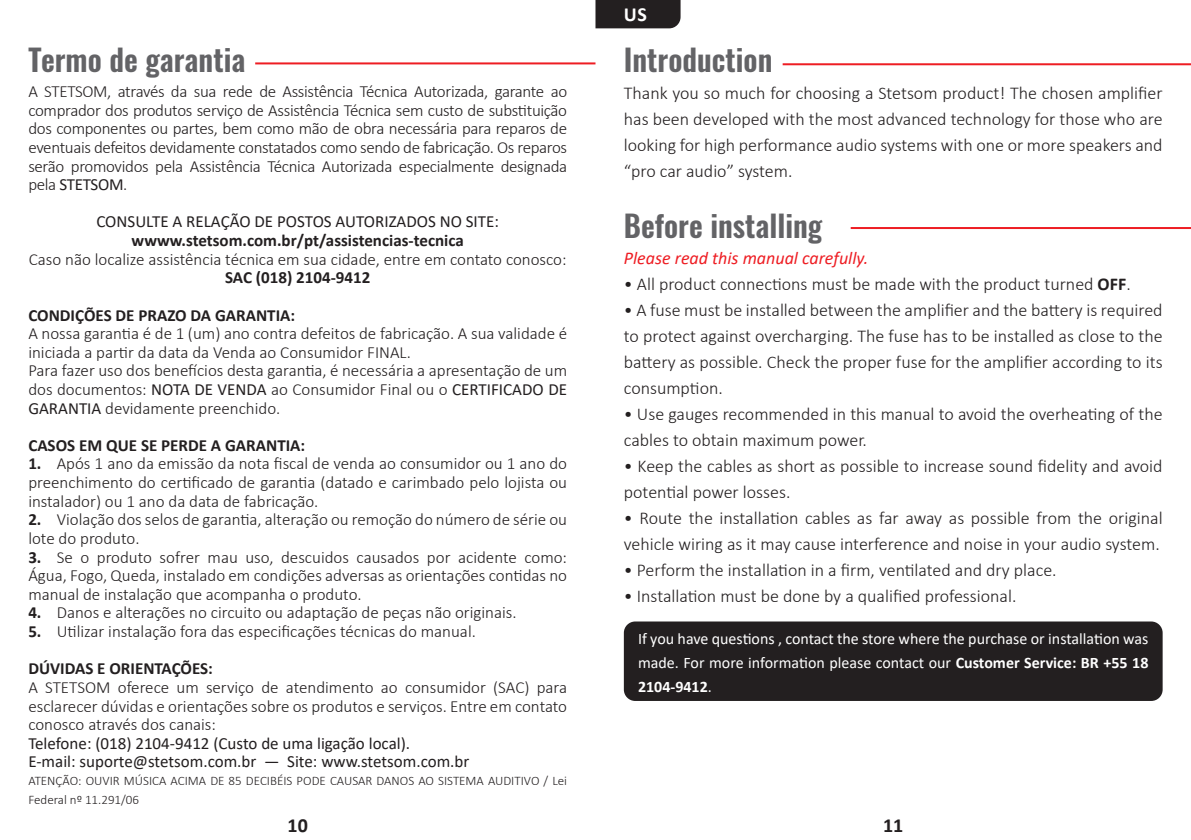
<style>
.page{position:relative;width:1191px;height:840px;background:#fff}
.page>*{position:absolute;margin:0;border:0;box-sizing:border-box;transform-origin:0 0}
.t1{font:600 30px "Oswald";color:#636366}
.t2{font:700 20px "Calibri";color:#231f20}
.t3{font:700 20px "Calibri";color:#fff}
.t4{font:300 18px/26px "Calibri";color:#231f20}
.t5{font:italic 18px "Calibri";color:#ee1d23}
.t6{font:300 17px/18.6px "Calibri";color:#231f20;text-align:justify}
.t7{font:17px/18.6px "Calibri";color:#231f20}
.t8{font:700 17px/37.2px "Calibri";color:#231f20}
.t9{font:16px/24px "Calibri";color:#fff;text-align:justify}
.t10{font:300 13px/18px "Calibri";color:#231f20}
.s1{font-weight:400}
.s2{font-weight:700}
</style>
<div class="page">
<hr style="left:255px;top:62px;width:340px;height:2px;background:#ee1d23">
<hr style="left:782px;top:63px;width:409px;height:2px;background:#ee1d23">
<hr style="left:850px;top:227px;width:341px;height:2px;background:#ee1d23">
<div style="left:624px;top:621px;width:538px;height:79px;background:#231f20;border-radius:11px"></div>
<div style="left:595px;top:0;width:85px;height:28px;background:#231f20"></div>
<h1 class="t1" style="left:28px;top:39px;width:218px">Termo de garantia</h1>
<p class="t6" style="left:28px;top:82px;width:540px">A STETSOM, através da sua rede de Assistência Técnica Autorizada, garante ao comprador dos produtos serviço de Assistência Técnica sem custo de substituição dos componentes ou partes, bem como mão de obra necessária para reparos de eventuais defeitos devidamente constatados como sendo de fabricação. Os reparos serão promovidos pela Assistência Técnica Autorizada especialmente designada pela <span class="s1">STETSOM</span>.</p>
<p class="t7" style="left:96px;top:212px;width:404px">CONSULTE A RELAÇÃO DE POSTOS AUTORIZADOS NO SITE:</p>
<p class="t8" style="left:132px;top:221px;width:334px">wwww.stetsom.com.br/pt/assistencias-tecnica</p>
<p class="t6" style="left:29px;top:249px;width:539px">Caso não localize assistência técnica em sua cidade, entre em contato conosco:</p>
<p class="t8" style="left:28px;top:259px;width:343px;text-indent:197px">SAC (018) 2104-9412<br>CONDIÇÕES DE PRAZO DA GARANTIA:</p>
<p class="t6" style="left:28px;top:324px;width:540px;text-align:left">A nossa garantia é de 1 (um) ano contra defeitos de fabricação. A sua validade é iniciada a partir da data da Venda ao Consumidor FINAL.<br>Para fazer uso dos benefícios desta garantia, é necessária a apresentação de um dos documentos: <span class="s1">NOTA DE VENDA</span> ao Consumidor Final ou o <span class="s1">CERTIFICADO DE GARANTIA</span> devidamente preenchido.</p>
<p class="t8" style="left:28px;top:426px;width:278px">CASOS EM QUE SE PERDE A GARANTIA:</p>
<p class="t6" style="left:28px;top:454px;width:540px"><span class="s2">1.</span> Após 1 ano da emissão da nota fiscal de venda ao consumidor ou 1 ano do preenchimento do certificado de garantia (datado e carimbado pelo lojista ou instalador) ou 1 ano da data de fabricação.</p>
<p class="t6" style="left:28px;top:510px;width:540px"><span class="s2">2.</span> Violação dos selos de garantia, alteração ou remoção do número de série ou lote do produto.</p>
<p class="t6" style="left:28px;top:547px;width:540px"><span class="s2">3.</span> Se o produto sofrer mau uso, descuidos causados por acidente como:<br>Água, Fogo, Queda, instalado em condições adversas as orientações contidas no manual de instalação que acompanha o produto.</p>
<p class="t6" style="left:28px;top:603px;width:490px"><span class="s2">4.</span> Danos e alterações no circuito ou adaptação de peças não originais.</p>
<p class="t6" style="left:28px;top:612px;width:449px;line-height:37.2px"><span class="s2">5.</span> Utilizar instalação fora das especificações técnicas do manual.<br><span class="s2">DÚVIDAS E ORIENTAÇÕES:</span></p>
<p class="t6" style="left:28px;top:677px;width:540px">A STETSOM oferece um serviço de atendimento ao consumidor (SAC) para esclarecer dúvidas e orientações sobre os produtos e serviços. Entre em contato conosco através dos canais:</p>
<p class="t7" style="left:28px;top:733px;width:442px">Telefone: (018) 2104-9412 (Custo de uma ligação local).<br>E-mail: suporte@stetsom.com.br — Site: www.stetsom.com.br</p>
<p class="t10" style="left:28px;top:771px;width:540px">ATENÇÃO: OUVIR MÚSICA ACIMA DE 85 DECIBÉIS PODE CAUSAR DANOS AO SISTEMA AUDITIVO / Lei<br>Federal nº 11.291/06</p>
<p class="t3" style="left:624px;top:0;width:25px">US</p>
<h1 class="t1" style="left:624px;top:39px;width:150px">Introduction</h1>
<p class="t4" style="left:624px;top:79px;width:540px;text-align:justify">Thank you so much for choosing a Stetsom product! The chosen amplifier has been developed with the most advanced technology for those who are looking for high performance audio systems with one or more speakers and “pro car audio” system.</p>
<h1 class="t1" style="left:624px;top:204px;width:200px">Before installing</h1>
<p class="t5" style="left:624px;top:245px;width:246px">Please read this manual carefully.</p>
<p class="t4" style="left:624px;top:270px;width:508px">• All product connections must be made with the product turned <span class="s2">OFF</span>.</p>
<p class="t4" style="left:624px;top:296px;width:540px;text-align:justify">• A fuse must be installed between the amplifier and the battery is required to protect against overcharging. The fuse has to be installed as close to the battery as possible. Check the proper fuse for the amplifier according to its consumption.</p>
<p class="t4" style="left:624px;top:400px;width:540px">• Use gauges recommended in this manual to avoid the overheating of the cables to obtain maximum power.</p>
<p class="t4" style="left:624px;top:452px;width:540px">• Keep the cables as short as possible to increase sound fidelity and avoid potential power losses.</p>
<p class="t4" style="left:624px;top:504px;width:540px">• Route the installation cables as far away as possible from the original vehicle wiring as it may cause interference and noise in your audio system.</p>
<p class="t4" style="left:624px;top:556px;width:434px">• Perform the installation in a firm, ventilated and dry place.</p>
<p class="t4" style="left:624px;top:582px;width:394px">• Installation must be done by a qualified professional.</p>
<p class="t9" style="left:638px;top:625px;width:512px">If you have questions , contact the store where the purchase or installation was made. For more information please contact our <span class="s2">Customer Service: BR +55 18<br>2104-9412</span>.</p>
<p class="t2" style="left:288px;top:811px;width:22px">10</p>
<p class="t2" style="left:883px;top:811px;width:22px">11</p>
</div>
